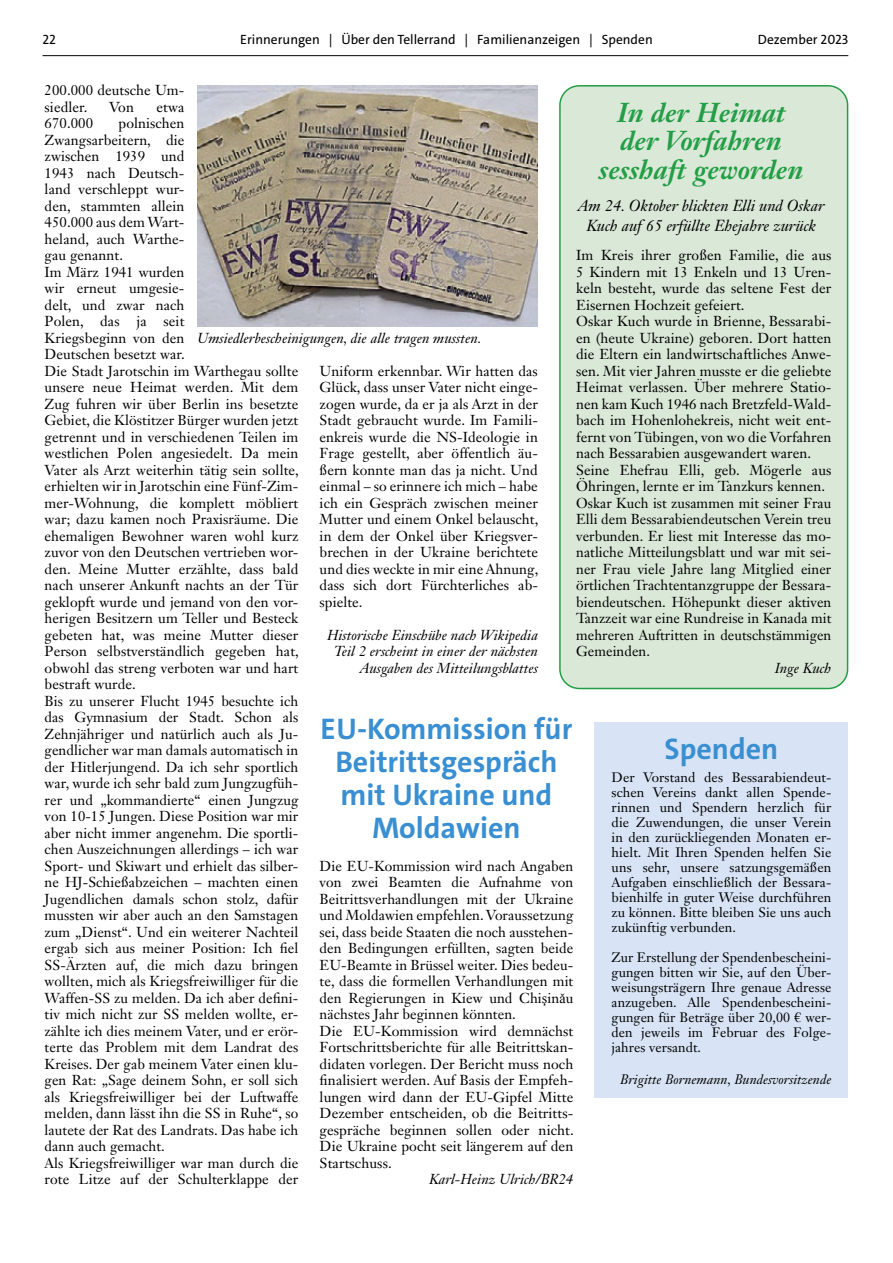
<style>
.page{position:relative;width:893px;height:1263px;background:#fff}
.page>*{position:absolute;margin:0;border:0;box-sizing:border-box;transform-origin:0 0}
.t1{font:700 30px/33px "The Sans";color:#398fd1;text-align:center}
.t2{font:italic 700 27px/28.5px "Janson Text LT Std";color:#239e46;text-align:center}
.t3{font:italic 15.75px/19.5px "Janson Text LT Std";color:#000;text-align:center}
.t4{font:14.25px/16.5px "Janson Text LT Std";letter-spacing:.005em;color:#000}
.t5{font:italic 14.25px/16.5px "Janson Text LT Std";letter-spacing:.005em;color:#000;text-align:right}
.t6{font:13.5px/15px "Janson Text LT Std";letter-spacing:.005em;color:#000;text-align:justify}
.t7{font:13.5px "The Sans";color:#000}
.t8{font:italic 13.5px "Janson Text LT Std";letter-spacing:.005em;color:#000}
.s1{font-family:"Times New Roman"}
</style>
<div class="page">
<hr style="left:43px;top:55px;width:805px;height:1px;background:#000">
<div style="left:560px;top:86px;width:288px;height:602px;background:#dae8d7;border-radius:19px"></div>
<div style="left:559px;top:85px;width:289px;height:604px;border:2px solid #239e46;border-radius:19px"></div>
<img style="left:197px;top:85px;width:341px;height:241px">
<div style="left:595px;top:722px;width:253px;height:376px;background:#d8e4f5"></div>
<p class="t7" style="left:43px;top:31px;width:15px">22</p>
<p class="t7" style="left:240px;top:31px;width:414px">Erinnerungen | Über den Tellerrand | Familienanzeigen | Spenden</p>
<p class="t7" style="left:758px;top:31px;width:92px">Dezember 2023</p>
<p class="t4" style="left:45px;top:82px;width:141px">200.000 deutsche Um&shy;siedler.</p>
<p class="t4" style="left:109px;top:98px;width:26px">Von</p>
<p class="t4" style="left:157px;top:98px;width:29px">etwa</p>
<h2 class="t2" style="left:599px;top:98px;width:206px">In der Heimat der Vorfahren sesshaft geworden</h2>
<p class="t3" style="left:578px;top:196px;width:248px">Am 24. Oktober blickten Elli und Oskar<br>Kuch auf 65 erfüllte Ehejahre zurück</p>
<p class="t4" style="left:576px;top:247px;width:257px">Im Kreis ihrer großen Familie, die aus 5 Kindern mit 13 Enkeln und 13 Uren&shy;keln besteht, wurde das seltene Fest der Eisernen Hochzeit gefeiert.<br>Oskar Kuch wurde in Brienne, Bessarabi&shy;en (heute Ukraine) geboren. Dort hatten die Eltern ein landwirtschaftliches Anwe&shy;sen. Mit vier Jahren musste er die geliebte Heimat verlassen. Über mehrere Statio&shy;nen kam Kuch 1946 nach Bretzfeld-Wald&shy;bach im Hohenlohekreis, nicht weit ent&shy;fernt von Tübingen, von wo die Vorfahren nach Bessarabien ausgewandert waren.<br>Seine Ehefrau Elli, geb. Mögerle aus Öhringen, lernte er im Tanzkurs kennen.<br>Oskar Kuch ist zusammen mit seiner Frau Elli dem Bessarabiendeutschen Verein treu verbunden. Er liest mit Interesse das mo&shy;natliche Mitteilungsblatt und war mit sei&shy;ner Frau viele Jahre lang Mitglied einer örtlichen Trachtentanzgruppe der Bessara&shy;biendeutschen. Höhepunkt dieser aktiven Tanzzeit war eine Rundreise in Kanada mit mehreren Auftritten in deutschstämmigen Gemeinden.</p>
<p class="t5" style="left:775px;top:660px;width:58px">Inge Kuch</p>
<p class="t4" style="left:45px;top:115px;width:256px;text-indent:74px">polnischen<br>Zwangsarbeitern, die<br>zwischen 1939 und<br>1943 nach Deutsch-<br>land verschleppt wur-<br>den, stammten allein<br>450.000 aus dem Wart-<br>heland, auch Warthe-<br>gau genannt.<br>Im März 1941 wurden<br>wir erneut umgesie-<br>delt, und zwar nach<br>Polen, das ja seit<br>Kriegsbeginn von den<br>Deutschen besetzt war.<br>Die Stadt Jarotschin im Warthegau sollte unsere neue Heimat werden. Mit dem Zug fuhren wir über Berlin ins besetzte Gebiet, die Klöstitzer Bürger wurden jetzt getrennt und in verschiedenen Teilen im westlichen Polen angesiedelt. Da mein Vater als Arzt weiterhin tätig sein sollte, erhielten wir in Jarotschin eine Fünf-Zim&shy;mer-Wohnung, die komplett möbliert war; dazu kamen noch Praxisräume. Die ehemaligen Bewohner waren wohl kurz zuvor von den Deutschen vertrieben wor&shy;den. Meine Mutter erzählte, dass bald nach unserer Ankunft nachts an der Tür geklopft wurde und jemand von den vor&shy;herigen Besitzern um Teller und Besteck gebeten hat, was meine Mutter dieser Person selbstverständlich gegeben hat, obwohl das streng verboten war und hart bestraft wurde.<br>Bis zu unserer Flucht 1945 besuchte ich das Gymnasium der Stadt. Schon als Zehnjähriger und natürlich auch als Ju&shy;gendlicher war man damals automatisch in der Hitlerjungend. Da ich sehr sportlich war, wurde ich sehr bald zum Jungzugfüh&shy;rer und „kommandierte“ einen Jungzug von 10-15 Jungen. Diese Position war mir aber nicht immer angenehm. Die sportli&shy;chen Auszeichnungen allerdings – ich war Sport- und Skiwart und erhielt das silber&shy;ne HJ-Schießabzeichen – machten einen Jugendlichen damals schon stolz, dafür mussten wir aber auch an den Samstagen zum „Dienst“. Und ein weiterer Nachteil ergab sich aus meiner Position: Ich fiel SS-Ärzten auf, die mich dazu bringen wollten, mich als Kriegsfreiwilliger für die Waffen-SS zu melden. Da ich aber defini&shy;tiv mich nicht zur SS melden wollte, er&shy;zählte ich dies meinem Vater, und er erör&shy;terte das Problem mit dem Landrat des Kreises. Der gab meinem Vater einen klu&shy;gen Rat: „Sage deinem Sohn, er soll sich als Kriegsfreiwilliger bei der Luftwaffe melden, dann lässt ihn die SS in Ruhe“, so lautete der Rat des Landrats. Das habe ich dann auch gemacht.<br>Als Kriegsfreiwilliger war man durch die rote Litze auf der Schulterklappe der</p>
<p class="t4" style="left:45px;top:115px;width:50px">670.000</p>
<p class="t5" style="left:197px;top:330px;width:286px">Umsiedlerbescheinigungen, die alle tragen mussten.</p>
<p class="t4" style="left:320px;top:362px;width:220px;text-align:justify">Uniform erkennbar. Wir hatten das Glück, dass unser Vater nicht einge&shy;zogen wurde, da er ja als Arzt in der Stadt gebraucht wurde. Im Famili&shy;enkreis wurde die NS-Ideologie in Frage gestellt, aber öffentlich äu&shy;ßern konnte man das ja nicht. Und einmal – so erinnere ich mich – habe ich ein Gespräch zwischen meiner Mutter und einem Onkel belauscht, in dem der Onkel über Kriegsver&shy;brechen in der Ukraine berichtete und dies weckte in mir eine Ahnung, dass sich dort Fürchterliches ab&shy;spielte.</p>
<p class="t5" style="left:327px;top:627px;width:212px">Historische Einschübe nach Wikipedia<br>Teil 2 erscheint in einer der nächsten<br>Ausgaben des Mitteilungsblattes</p>
<h1 class="t1" style="left:321px;top:712px;width:253px">EU-Kommission für<br>Beitrittsgespräch mit Ukraine und<br>Moldawien</h1>
<p class="t4" style="left:320px;top:857px;width:256px">Die EU-Kommission wird nach Angaben von zwei Beamten die Aufnahme von Beitrittsverhandlungen mit der Ukraine und Moldawien empfehlen. Voraussetzung sei, dass beide Staaten die noch ausstehen&shy;den Bedingungen erfüllten, sagten beide EU-Beamte in Brüssel weiter. Dies bedeu&shy;te, dass die formellen Verhandlungen mit den Regierungen in Kiew und Chi<span class="s1">ş</span>in<span class="s1">ǎ</span>u nächstes Jahr beginnen könnten.<br>Die EU-Kommission wird demnächst Fortschrittsberichte für alle Beitrittskan&shy;didaten vorlegen. Der Bericht muss noch finalisiert werden. Auf Basis der Empfeh&shy;lungen wird dann der EU-Gipfel Mitte Dezember entscheiden, ob die Beitritts&shy;gespräche beginnen sollen oder nicht.<br>Die Ukraine pocht seit längerem auf den Startschuss.</p>
<p class="t5" style="left:429px;top:1171px;width:146px">Karl-Heinz Ulrich/BR24</p>
<h1 class="t1" style="left:665px;top:732px;width:115px">Spenden</h1>
<p class="t6" style="left:612px;top:770px;width:221px">Der Vorstand des Bessarabiendeut&shy;schen Vereins dankt allen Spende&shy;rinnen und Spendern herzlich für die Zuwendungen, die unser Verein in den zurückliegenden Monaten er&shy;hielt. Mit Ihren Spenden helfen Sie uns sehr, unsere satzungsgemäßen Aufgaben einschließlich der Bessara&shy;bienhilfe in guter Weise durchführen zu können. Bitte bleiben Sie uns auch zukünftig verbunden.</p>
<p class="t6" style="left:612px;top:950px;width:221px">Zur Erstellung der Spendenbescheini&shy;gungen bitten wir Sie, auf den Über&shy;weisungsträgern Ihre genaue Adresse anzugeben. Alle Spendenbescheini&shy;gungen für Beträge über 20,00 € wer&shy;den jeweils im Februar des Folge&shy;jahres versandt.</p>
<p class="t8" style="left:620px;top:1071px;width:213px">Brigitte Bornemann, Bundesvorsitzende</p>
</div>
